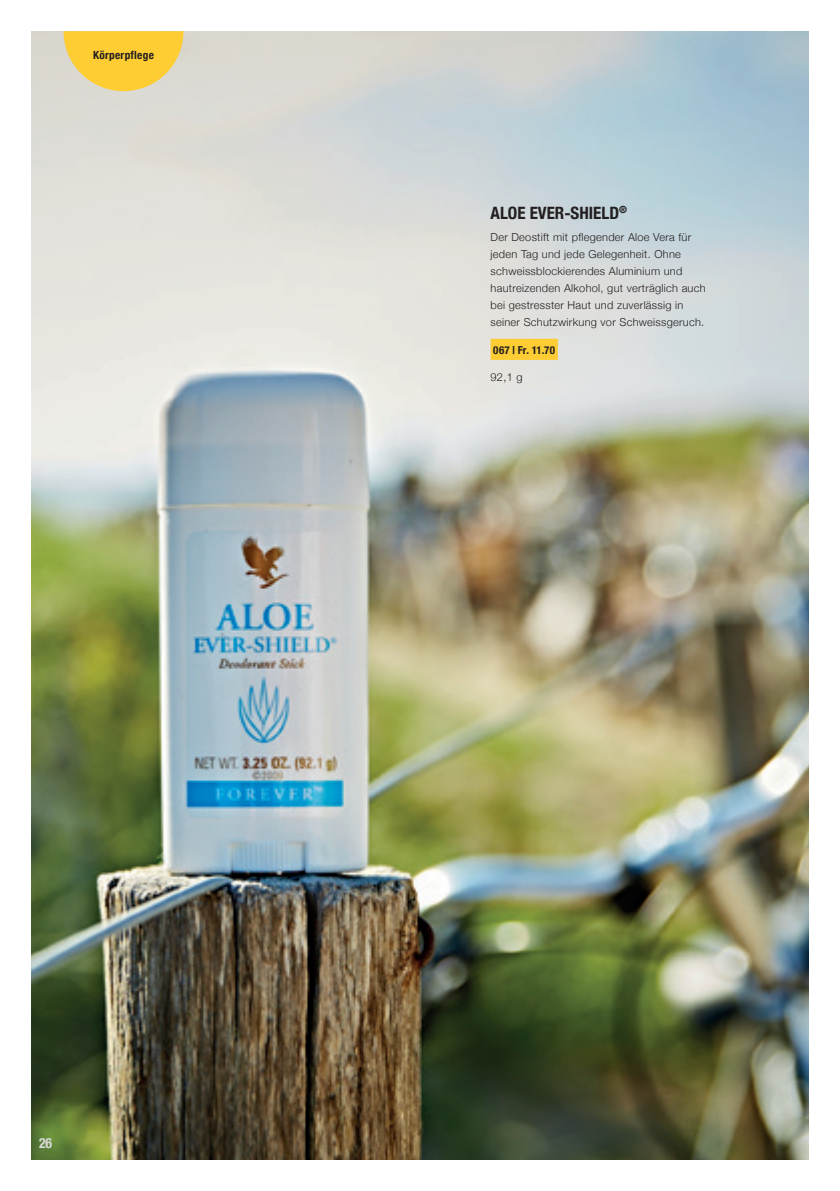
<style>
.page{position:relative;width:840px;height:1191px;background:#fff}
.page>*{position:absolute;margin:0;border:0;box-sizing:border-box;transform-origin:0 0}
.t1{font:700 condensed 17px "Helvetica Neue";color:#231f20}
.t2{font:700 condensed 14px "Helvetica Neue";color:#d8d9d7}
.t3{font:700 condensed 11.2px "Helvetica Neue";letter-spacing:.025em;color:#231f20}
.t4{font:300 11px/17px "Helvetica Neue";letter-spacing:.025em;color:#231f20}
.t5{font:700 condensed 11px "Helvetica Neue";letter-spacing:.03em;color:#231f20}
</style>
<div class="page">
<img style="left:31px;top:31px;width:777px;height:1128px">
<svg style="left:63px;top:31px;width:120px;height:60px;background:#f6cf55"></svg>
<div style="left:490px;top:339px;width:67px;height:21px;background:#fecd33"></div>
<p class="t3" style="left:93px;top:45px;width:62px">Körperpflege</p>
<p class="t2" style="left:39px;top:1131px;width:15px">26</p>
<h1 class="t1" style="left:490px;top:198px;width:138px">ALOE EVER-SHIELD<sup>®</sup></h1>
<p class="t4" style="left:490px;top:228px;width:216px">Der Deostift mit pflegender Aloe Vera für jeden Tag und jede Gelegenheit. Ohne schweiss blockier endes Aluminium und hautreizenden Alkohol, gut verträglich auch bei gestresster Haut und zuverlässig in seiner Schutzwirkung vor Schweiss geruch.</p>
<p class="t5" style="left:493px;top:340px;width:63px">067 | Fr. 11.70</p>
<p class="t4" style="left:490px;top:368px;width:33px">92,1 g</p>
</div>
